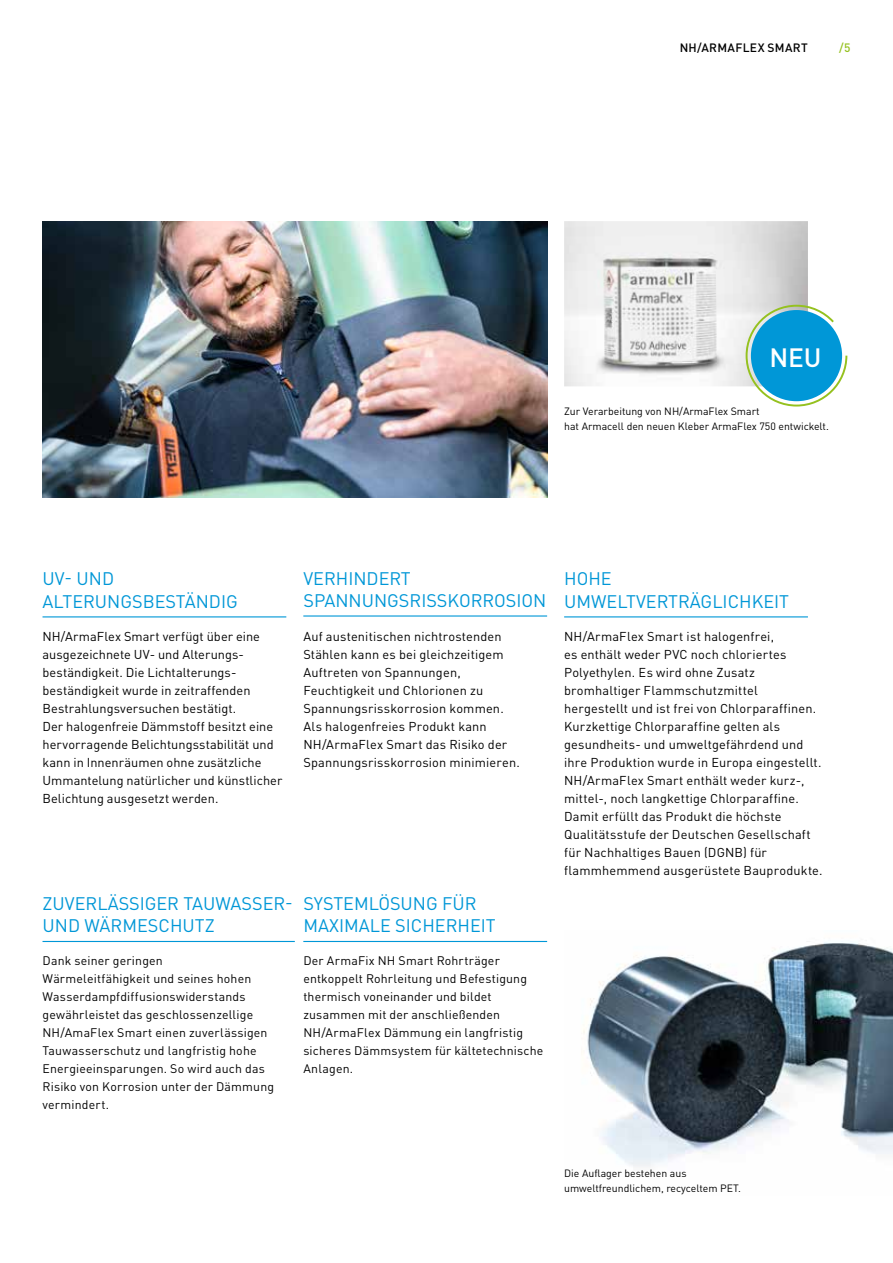
<style>
.page{position:relative;width:893px;height:1263px;background:#fff}
.page>*{position:absolute;margin:0;border:0;box-sizing:border-box;transform-origin:0 0}
.t1{font:500 26.25px "DIN Pro";color:#fff}
.t2{font:18px/22.5px "DIN Pro";color:#0097d7}
.t3{font:12.75px/18px "DIN Pro";letter-spacing:.01em;color:#000}
.t4{font:12.3px/18px "DIN Pro";letter-spacing:.015em;color:#000}
.t5{font:500 12px "DIN Pro";letter-spacing:.035em;color:#000}
.t6{font:500 12px "DIN Pro";color:#95c11f}
.t7{font:10.5px/15px "DIN Pro";color:#000}
</style>
<div class="page">
<img style="left:583px;top:941px;width:310px;height:226px">
<hr style="left:43px;top:616px;width:243px;height:1px;background:#0097d7">
<hr style="left:303px;top:615px;width:244px;height:2px;background:#0097d7">
<img style="left:43px;top:221px;width:504px;height:276px">
<hr style="left:43px;top:941px;width:252px;height:1px;background:#0097d7">
<hr style="left:564px;top:616px;width:244px;height:1px;background:#0097d7">
<hr style="left:303px;top:941px;width:244px;height:1px;background:#0097d7">
<img style="left:564px;top:221px;width:244px;height:165px">
<svg style="left:745px;top:304px;width:103px;height:103px"></svg>
<p class="t5" style="left:680px;top:38px;width:130px">NH/ARMAFLEX SMART</p>
<p class="t6" style="left:839px;top:38px;width:13px">/5</p>
<h1 class="t1" style="left:770px;top:337px;width:53px">NEU</h1>
<p class="t7" style="left:564px;top:403px;width:266px">Zur Verarbeitung von NH/ArmaFlex Smart<br>hat Armacell den neuen Kleber ArmaFlex 750 entwickelt.</p>
<h2 class="t2" style="left:43px;top:566px;width:197px">UV- UND<br>ALTERUNGSBESTÄNDIG</h2>
<p class="t3" style="left:43px;top:626px;width:241px">NH/ArmaFlex Smart verfügt über eine ausgezeichnete UV- und Alterungs&shy;beständigkeit. Die Lichtalterungs&shy;beständigkeit wurde in zeitraffenden Bestrahlungsversuchen bestätigt.<br>Der halogenfreie Dämmstoff besitzt eine hervorragende Belichtungsstabilität und kann in Innenräumen ohne zusätzliche Ummantelung natürlicher und künstlicher Belichtung ausgesetzt werden.</p>
<h2 class="t2" style="left:303px;top:567px;width:244px;line-height:21.6px">VERHINDERT<br>SPANNUNGSRISSKORROSION</h2>
<p class="t3" style="left:303px;top:626px;width:218px">Auf austenitischen nichtrostenden Stählen kann es bei gleichzeitigem Auftreten von Spannungen, Feuchtigkeit und Chlorionen zu Spannungsrisskorrosion kommen.<br>Als halogenfreies Produkt kann NH/ArmaFlex Smart das Risiko der Spannungsrisskorrosion minimieren.</p>
<h2 class="t2" style="left:43px;top:891px;width:252px">ZUVERLÄSSIGER TAUWASSER-<br>UND WÄRMESCHUTZ</h2>
<p class="t4" style="left:43px;top:950px;width:233px">Dank seiner geringen<br>Wärmeleitfähigkeit und seines hohen Wasserdampfdiffusionswiderstands gewährleistet das geschlossenzellige NH/AmaFlex Smart einen zuverlässigen Tauwasserschutz und langfristig hohe Energieeinsparungen. So wird auch das Risiko von Korrosion unter der Dämmung vermindert.</p>
<h2 class="t2" style="left:303px;top:891px;width:194px">SYSTEMLÖSUNG FÜR<br>MAXIMALE SICHERHEIT</h2>
<p class="t4" style="left:303px;top:950px;width:241px">Der ArmaFix NH Smart Rohrträger entkoppelt Rohrleitung und Befestigung thermisch voneinander und bildet zusammen mit der anschließenden<br>NH/ArmaFlex Dämmung ein langfristig sicheres Dämmsystem für kältetechnische<br>Anlagen.</p>
<h2 class="t2" style="left:564px;top:566px;width:226px">HOHE<br>UMWELTVERTRÄGLICHKEIT</h2>
<p class="t3" style="left:564px;top:626px;width:260px">NH/ArmaFlex Smart ist halogenfrei,<br>es enthält weder PVC noch chloriertes Polyethylen. Es wird ohne Zusatz bromhaltiger Flammschutzmittel hergestellt und ist frei von Chlorparaffinen.<br>Kurzkettige Chlorparaffine gelten als gesundheits- und umweltgefährdend und ihre Produktion wurde in Europa eingestellt.<br>NH/ArmaFlex Smart enthält weder kurz-, mittel-, noch langkettige Chlorparaffine.<br>Damit erfüllt das Produkt die höchste Qualitätsstufe der Deutschen Gesellschaft für Nachhaltiges Bauen (DGNB) für flammhemmend ausgerüstete Bauprodukte.</p>
<p class="t7" style="left:564px;top:1165px;width:178px">Die Auflager bestehen aus umweltfreundlichem, recyceltem PET.</p>
</div>
